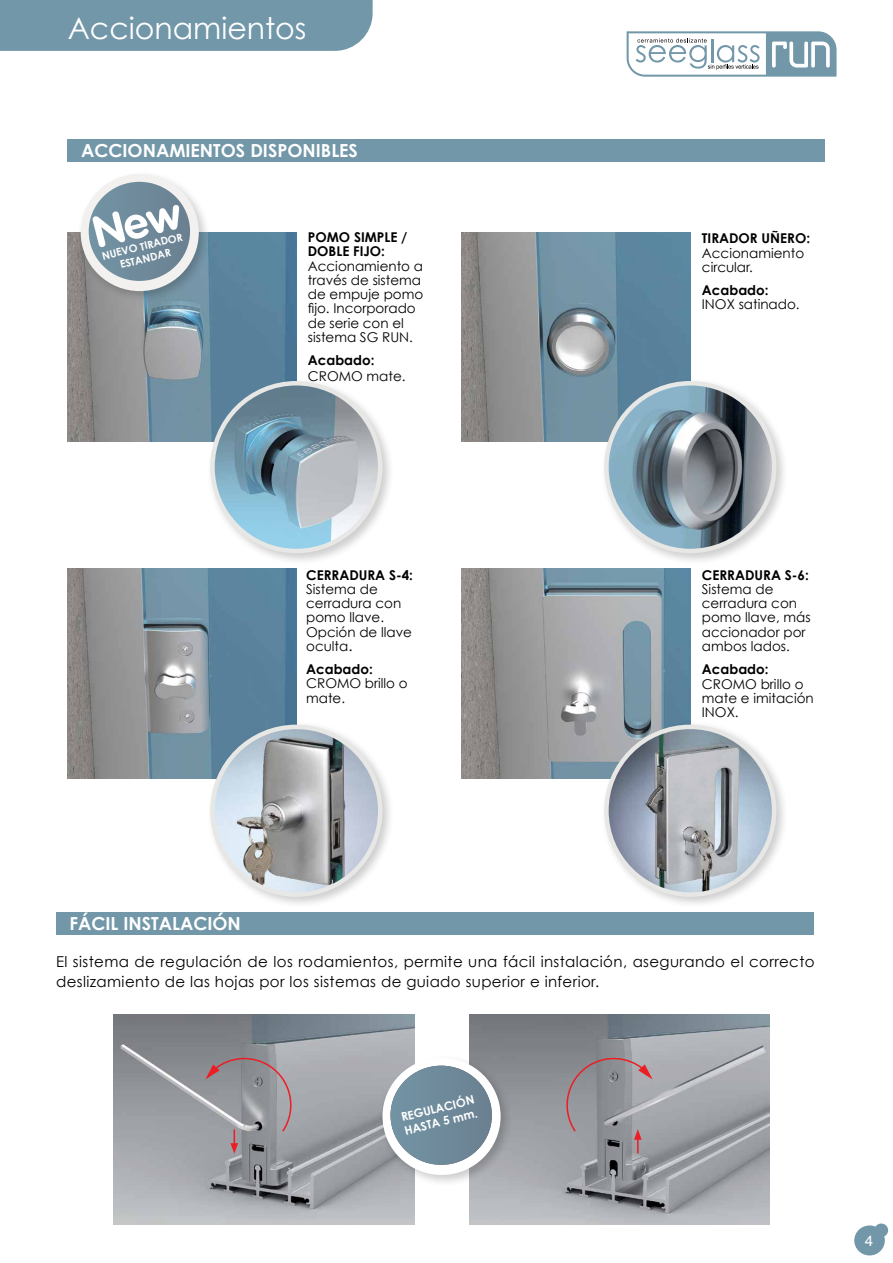
<style>
.page{position:relative;width:893px;height:1263px;background:#fff}
.page>*{position:absolute;margin:0;border:0;box-sizing:border-box;transform-origin:0 0}
.t1{font:30px "Century Gothic";color:#fff}
.t2{font:700 18px "Century Gothic";color:#fff}
.t3{font:15px/19.8px "Century Gothic";letter-spacing:.025em;color:#000}
.t4{font:15px "Helvetica";color:#fff}
.t5{font:13.5px/14.2px "Century Gothic";color:#000}
.t6{font:700 13.5px/14.2px "Century Gothic";color:#000}
.t7{font:700 11.7px/14px "Century Gothic";color:#fff}
.t8{font:700 10.5px/12.6px "Century Gothic";color:#fff;text-align:center}
.s1{font-size:15px}
</style>
<div class="page">
<svg style="left:854px;top:1223px;width:34px;height:32px"></svg>
<img style="left:68px;top:568px;width:228px;height:210px">
<img style="left:68px;top:232px;width:228px;height:210px">
<div style="left:68px;top:139px;width:757px;height:23px;background:#7297a9"></div>
<div style="left:56px;top:912px;width:758px;height:22px;background:#7297a9"></div>
<div style="left:0;top:0;width:373px;height:51px;background:#7297a9"></div>
<svg style="left:626px;top:31px;width:211px;height:46px"></svg>
<img style="left:462px;top:232px;width:229px;height:210px">
<img style="left:113px;top:1014px;width:301px;height:210px">
<img style="left:469px;top:1014px;width:301px;height:210px">
<img style="left:462px;top:568px;width:228px;height:210px">
<div style="left:77px;top:170px;width:134px;height:133px;background:#000;opacity:.2"></div>
<div style="left:81px;top:174px;width:118px;height:117px;background:#f2f1ef;border-radius:50%"></div>
<svg style="left:89px;top:182px;width:101px;height:99px"></svg>
<div style="left:378px;top:1054px;width:135px;height:133px;background:#000;opacity:.2"></div>
<div style="left:382px;top:1058px;width:119px;height:117px;background:#fff;border-radius:50%"></div>
<svg style="left:390px;top:1066px;width:102px;height:99px;background:#869ca9"></svg>
<div style="left:206px;top:377px;width:189px;height:188px;background:#000;opacity:.2"></div>
<img style="left:212px;top:383px;width:168px;height:168px;border-radius:84px">
<div style="left:210px;top:381px;width:172px;height:172px;border:4px solid #e7e7e6;border-radius:50%"></div>
<div style="left:206px;top:721px;width:189px;height:188px;background:#000;opacity:.2"></div>
<img style="left:212px;top:727px;width:168px;height:168px;border-radius:84px">
<div style="left:210px;top:725px;width:172px;height:172px;border:4px solid #e7e7e6;border-radius:50%"></div>
<div style="left:600px;top:377px;width:189px;height:188px;background:#000;opacity:.2"></div>
<img style="left:606px;top:383px;width:168px;height:168px;border-radius:84px">
<div style="left:604px;top:381px;width:172px;height:172px;border:4px solid #e7e7e6;border-radius:50%"></div>
<svg style="left:561px;top:1052px;width:91px;height:101px;background:#969297"></svg>
<svg style="left:205px;top:1052px;width:92px;height:102px;background:#99959a"></svg>
<div style="left:600px;top:721px;width:189px;height:188px;background:#000;opacity:.2"></div>
<img style="left:606px;top:727px;width:168px;height:168px;border-radius:84px">
<div style="left:604px;top:725px;width:172px;height:172px;border:4px solid #e7e7e6;border-radius:50%"></div>
<h1 class="t1" style="left:68px;top:10px;width:240px">Accionamientos</h1>
<h2 class="t2" style="left:81px;top:139px;width:278px">ACCIONAMIENTOS DISPONIBLES</h2>
<p class="t8" style="left:101px;top:250px;width:84px;rotate:-14deg">NUEVO TIRADOR<br>ESTANDAR</p>
<p class="t6" style="left:308px;top:230px;width:101px">POMO SIMPLE /<br>DOBLE FIJO:</p>
<p class="t5" style="left:308px;top:258px;width:117px">Accionamiento a través de sistema de empuje pomo fijo. Incorporado de serie con el sistema SG RUN.</p>
<p class="t6" style="left:308px;top:353px;width:68px">Acabado:</p>
<p class="t5" style="left:308px;top:369px;width:99px">CROMO mate.</p>
<p class="t6" style="left:306px;top:567px;width:108px">CERRADURA S-4:</p>
<p class="t5" style="left:306px;top:582px;width:107px">Sistema de cerradura con pomo llave.<br>Opción de llave oculta<span class="s1">.</span></p>
<p class="t6" style="left:306px;top:662px;width:68px">Acabado:</p>
<p class="t5" style="left:306px;top:676px;width:103px">CROMO brillo o mate.</p>
<p class="t6" style="left:702px;top:231px;width:110px">TIRADOR UÑERO:</p>
<p class="t5" style="left:702px;top:245px;width:104px">Accionamiento circular.</p>
<p class="t6" style="left:702px;top:283px;width:68px">Acabado:</p>
<p class="t5" style="left:702px;top:297px;width:99px">INOX satinado.</p>
<p class="t6" style="left:702px;top:567px;width:108px">CERRADURA S-6:</p>
<p class="t5" style="left:702px;top:582px;width:110px">Sistema de cerradura con pomo llave, más accionador por ambos lados.</p>
<p class="t6" style="left:702px;top:662px;width:68px">Acabado:</p>
<p class="t5" style="left:702px;top:676px;width:113px">CROMO brillo o mate e imitación<br>INOX.</p>
<h2 class="t2" style="left:70px;top:912px;width:173px">FÁCIL INSTALACIÓN</h2>
<p class="t3" style="left:56px;top:951px;width:760px">El sistema de regulación de los rodamientos, permite una fácil instalación, asegurando el correcto deslizamiento de las hojas por los sistemas de guiado superior e inferior.</p>
<p class="t7" style="left:400px;top:1110px;width:76px;rotate:-14deg">REGULACIÓN<br>HASTA 5 mm.</p>
<p class="t4" style="left:865px;top:1229px;width:10px">4</p>
</div>
